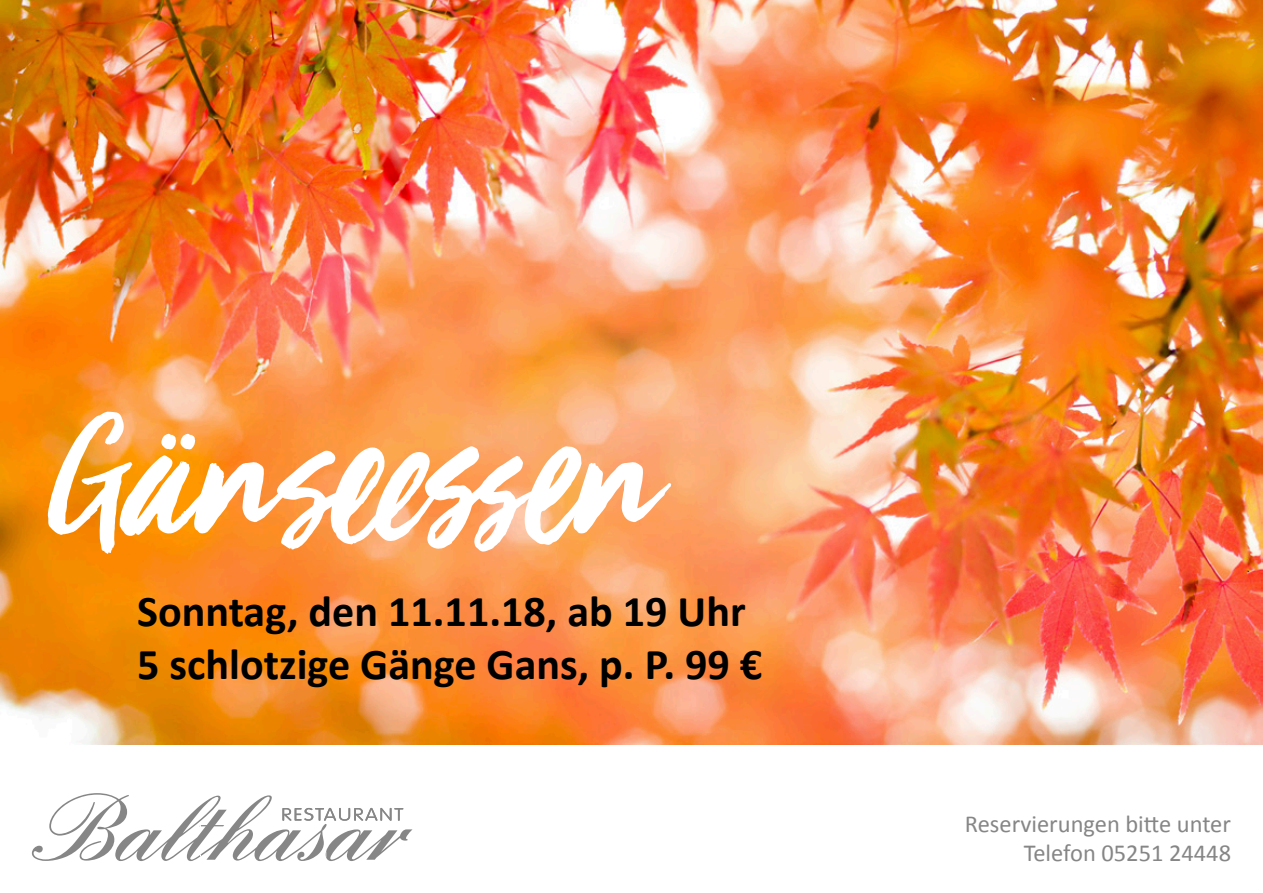
<style>
.page{position:relative;width:1263px;height:893px;background:#fff}
.page>*{position:absolute;margin:0;border:0;box-sizing:border-box;transform-origin:0 0}
.t1{font:195px "Viva Beautiful";color:#fff}
.t2{font:700 44.1px/52.9px "Calibri";color:#000}
.t3{font:24.45px/29.4px "Calibri";color:#868686;text-align:right}
</style>
<div class="page">
<img style="left:0;top:0;width:1263px;height:744px">
<svg style="left:32px;top:793px;width:380px;height:68px"></svg>
<h1 class="t1" style="left:53px;top:349px;width:609px">Gänseessen</h1>
<p class="t2" style="left:137px;top:585px;width:627px">Sonntag, den 11.11.18, ab 19 Uhr<br>5 schlotzige Gänge Gans, p. P. 99 €</p>
<p class="t3" style="left:965px;top:809px;width:268px">Reservierungen bitte unter<br>Telefon 05251 24448</p>
</div>
